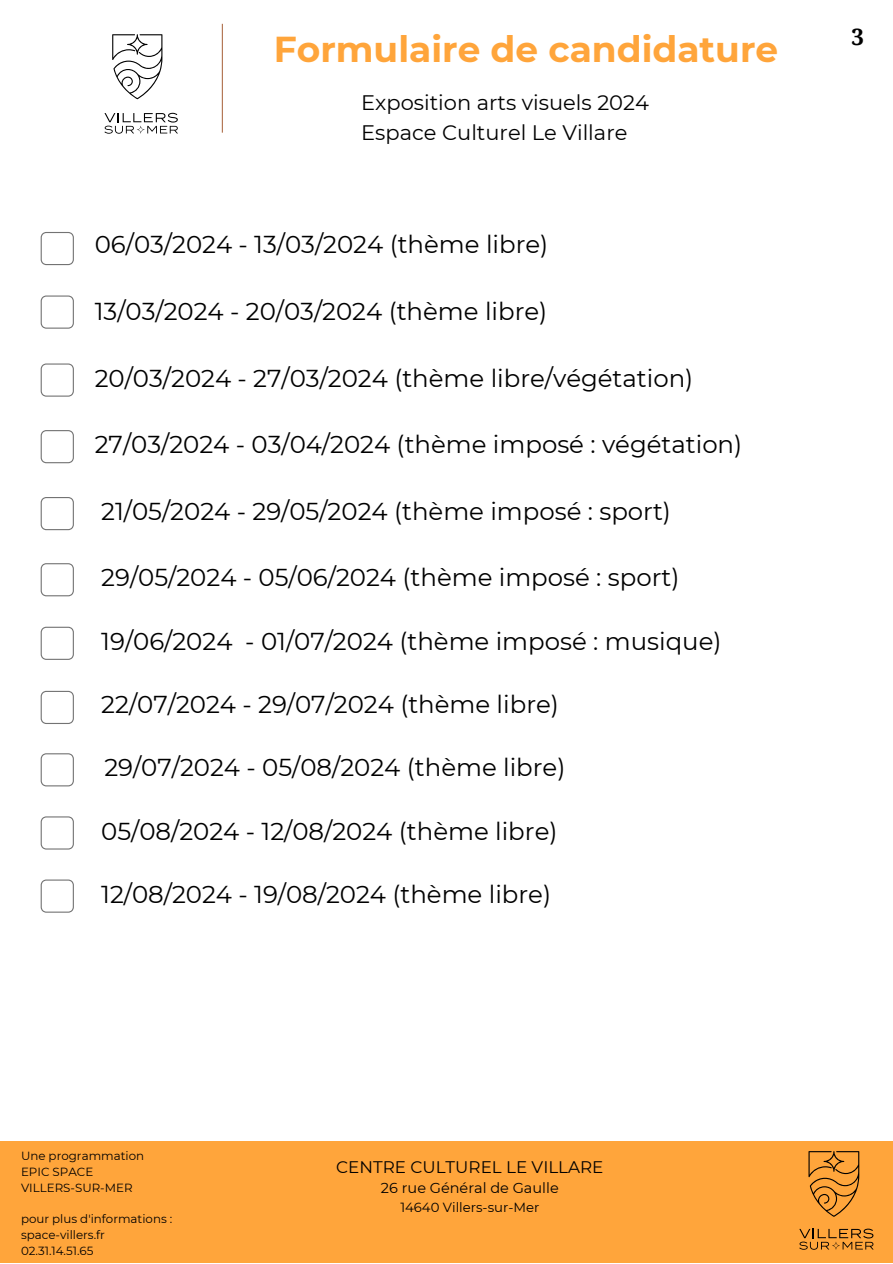
<style>
.page{position:relative;width:893px;height:1264px;background:#fff}
.page>*{position:absolute;margin:0;border:0;box-sizing:border-box;transform-origin:0 0}
.t1{font:700 36px "Montserrat";color:#ffa53b}
.t2{font:24.45px "Montserrat";color:#000}
.t3{font:700 22.5px "Noto Serif";color:#000}
.t4{font:21px/29.2px "Montserrat";color:#000}
.t5{font:16.8px "Montserrat";color:#000}
.t6{font:14.4px "Montserrat";color:#000}
.t7{font:13.2px "Montserrat";color:#000}
.t8{font:11.85px "Montserrat";color:#000}
</style>
<div class="page">
<div style="left:0;top:1141px;width:892px;height:121px;background:#ffa53b"></div>
<svg style="left:808px;top:1151px;width:51px;height:65px"></svg>
<svg style="left:799px;top:1228px;width:74px;height:21px"></svg>
<hr style="left:222px;top:24px;width:1px;height:109px;background:#af714d">
<svg style="left:112px;top:34px;width:50px;height:65px"></svg>
<svg style="left:104px;top:113px;width:74px;height:21px"></svg>
<svg style="left:41px;top:753px;width:33px;height:33px"></svg>
<svg style="left:41px;top:691px;width:33px;height:33px"></svg>
<svg style="left:41px;top:626px;width:33px;height:34px"></svg>
<svg style="left:41px;top:363px;width:33px;height:33px"></svg>
<svg style="left:41px;top:295px;width:33px;height:34px"></svg>
<svg style="left:41px;top:232px;width:33px;height:33px"></svg>
<svg style="left:41px;top:563px;width:33px;height:33px"></svg>
<svg style="left:41px;top:497px;width:33px;height:33px"></svg>
<svg style="left:41px;top:430px;width:33px;height:33px"></svg>
<svg style="left:41px;top:816px;width:33px;height:33px"></svg>
<svg style="left:41px;top:879px;width:33px;height:33px"></svg>
<p class="t1" style="left:274px;top:27px;width:506px">Formulaire de candidature</p>
<p class="t4" style="left:361px;top:88px;width:289px">Exposition arts visuels 2024<br>Espace Culturel Le Villare</p>
<p class="t2" style="left:95px;top:230px;width:455px">06/03/2024 - 13/03/2024 (thème libre)</p>
<p class="t2" style="left:95px;top:296px;width:454px">13/03/2024 - 20/03/2024 (thème libre)</p>
<p class="t2" style="left:95px;top:363px;width:600px">20/03/2024 - 27/03/2024 (thème libre/végétation)</p>
<p class="t2" style="left:95px;top:429px;width:649px">27/03/2024 - 03/04/2024 (thème imposé : végétation)</p>
<p class="t2" style="left:101px;top:496px;width:571px">21/05/2024 - 29/05/2024 (thème imposé : sport)</p>
<p class="t2" style="left:101px;top:562px;width:579px">29/05/2024 - 05/06/2024 (thème imposé : sport)</p>
<p class="t2" style="left:101px;top:626px;width:621px">19/06/2024 - 01/07/2024 (thème imposé : musique)</p>
<p class="t2" style="left:101px;top:689px;width:459px">22/07/2024 - 29/07/2024 (thème libre)</p>
<p class="t2" style="left:104px;top:752px;width:462px">29/07/2024 - 05/08/2024 (thème libre)</p>
<p class="t2" style="left:101px;top:815px;width:457px">05/08/2024 - 12/08/2024 (thème libre)</p>
<p class="t2" style="left:101px;top:879px;width:451px">12/08/2024 - 19/08/2024 (thème libre)</p>
<p class="t3" style="left:851px;top:21px;width:14px">3</p>
<p class="t8" style="left:21px;top:1148px;width:125px">Une programmation</p>
<p class="t8" style="left:21px;top:1164px;width:74px">EPIC SPACE</p>
<p class="t8" style="left:21px;top:1180px;width:113px">VILLERS-SUR-MER</p>
<p class="t8" style="left:21px;top:1211px;width:153px">pour plus d'informations :</p>
<p class="t8" style="left:21px;top:1227px;width:85px">space-villers.fr</p>
<p class="t8" style="left:21px;top:1243px;width:74px">02.31.14.51.65</p>
<p class="t5" style="left:336px;top:1156px;width:269px">CENTRE CULTUREL LE VILLARE</p>
<p class="t6" style="left:381px;top:1179px;width:179px">26 rue Général de Gaulle</p>
<p class="t7" style="left:400px;top:1199px;width:140px">14640 Villers-sur-Mer</p>
</div>
